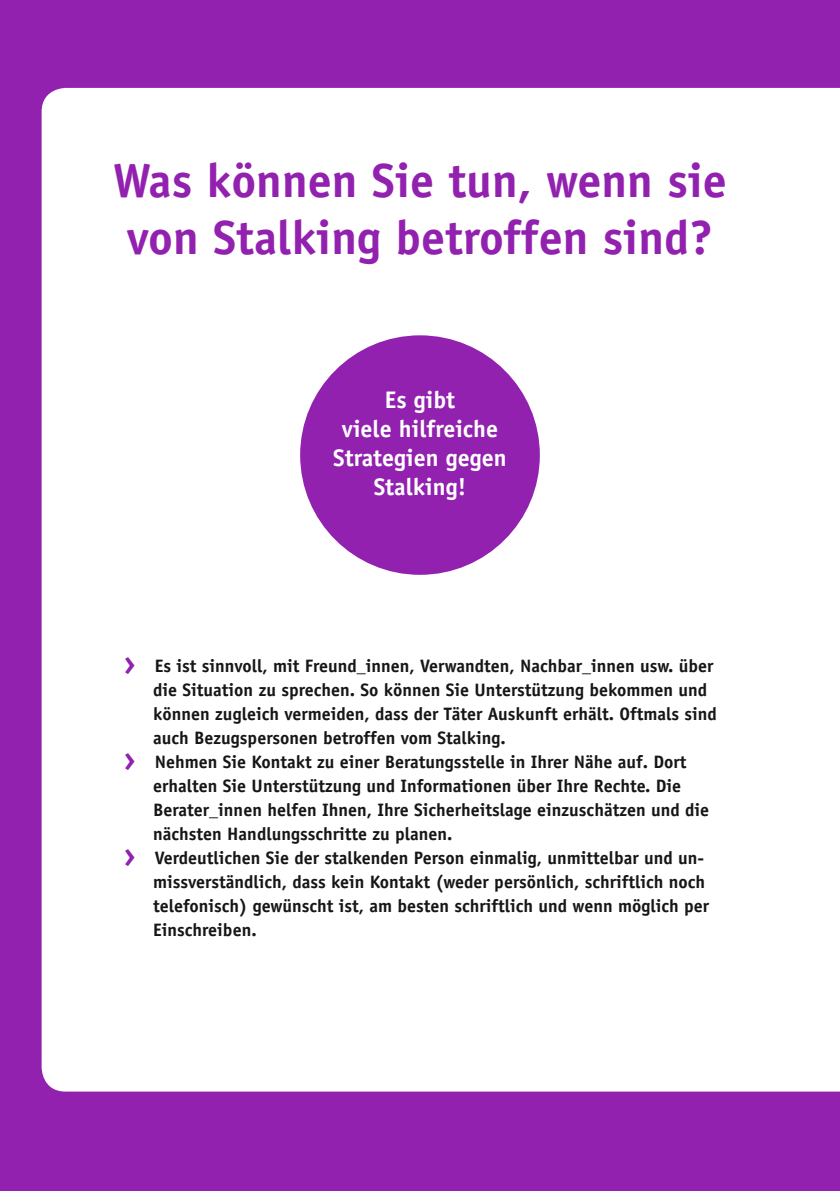
<style>
.page{position:relative;width:840px;height:1191px;background:#fff}
.page>*{position:absolute;margin:0;border:0;box-sizing:border-box;transform-origin:0 0}
.t1{font:700 48px/57.6px "Officina Sans";color:#9221af}
.t2{font:700 24px/28.8px "Officina Sans";color:#fff;text-align:center}
.t3{font:700 18px "Officina Sans";color:#151616}
.s1{font-size:34px;color:#9221af}
</style>
<div class="page">
<div style="left:0;top:0;width:839px;height:1191px;background:#9221af"></div>
<div style="left:42px;top:88px;width:797px;height:1003px;background:#fff"></div>
<div style="left:300px;top:335px;width:239px;height:240px;background:#9221af;border-radius:50%"></div>
<h1 class="t1" style="left:113px;top:151px;width:615px">Was können Sie tun, wenn sie von Stalking betroffen sind?</h1>
<h2 class="t2" style="left:333px;top:385px;width:175px">Es gibt<br>viele hilfreiche<br>Strategien gegen<br>Stalking!</h2>
<p class="t3" style="left:123px;top:655px;width:591px"><span class="s1">›</span> Es ist sinnvoll, mit Freund_innen, Verwandten, Nachbar_innen usw. über</p>
<p class="t3" style="left:153px;top:679px;width:555px">die Situation zu sprechen. So können Sie Unterstützung bekommen und</p>
<p class="t3" style="left:153px;top:703px;width:564px">können zugleich vermeiden, dass der Täter Auskunft erhält. Oftmals sind</p>
<p class="t3" style="left:153px;top:727px;width:354px">auch Bezugspersonen betroffen vom Stalking.</p>
<p class="t3" style="left:123px;top:751px;width:564px"><span class="s1">›</span> Nehmen Sie Kontakt zu einer Beratungsstelle in Ihrer Nähe auf. Dort</p>
<p class="t3" style="left:153px;top:775px;width:529px">erhalten Sie Unterstützung und Informationen über Ihre Rechte. Die</p>
<p class="t3" style="left:153px;top:799px;width:557px">Berater_innen helfen Ihnen, Ihre Sicherheitslage einzuschätzen und die</p>
<p class="t3" style="left:153px;top:823px;width:300px">nächsten Handlungsschritte zu planen.</p>
<p class="t3" style="left:123px;top:847px;width:582px"><span class="s1">›</span> Verdeutlichen Sie der stalkenden Person einmalig, unmittelbar und un-</p>
<p class="t3" style="left:153px;top:871px;width:553px">missverständlich, dass kein Kontakt (weder persönlich, schriftlich noch</p>
<p class="t3" style="left:153px;top:895px;width:557px">telefonisch) gewünscht ist, am besten schriftlich und wenn möglich per</p>
<p class="t3" style="left:153px;top:919px;width:105px">Einschreiben.</p>
</div>
